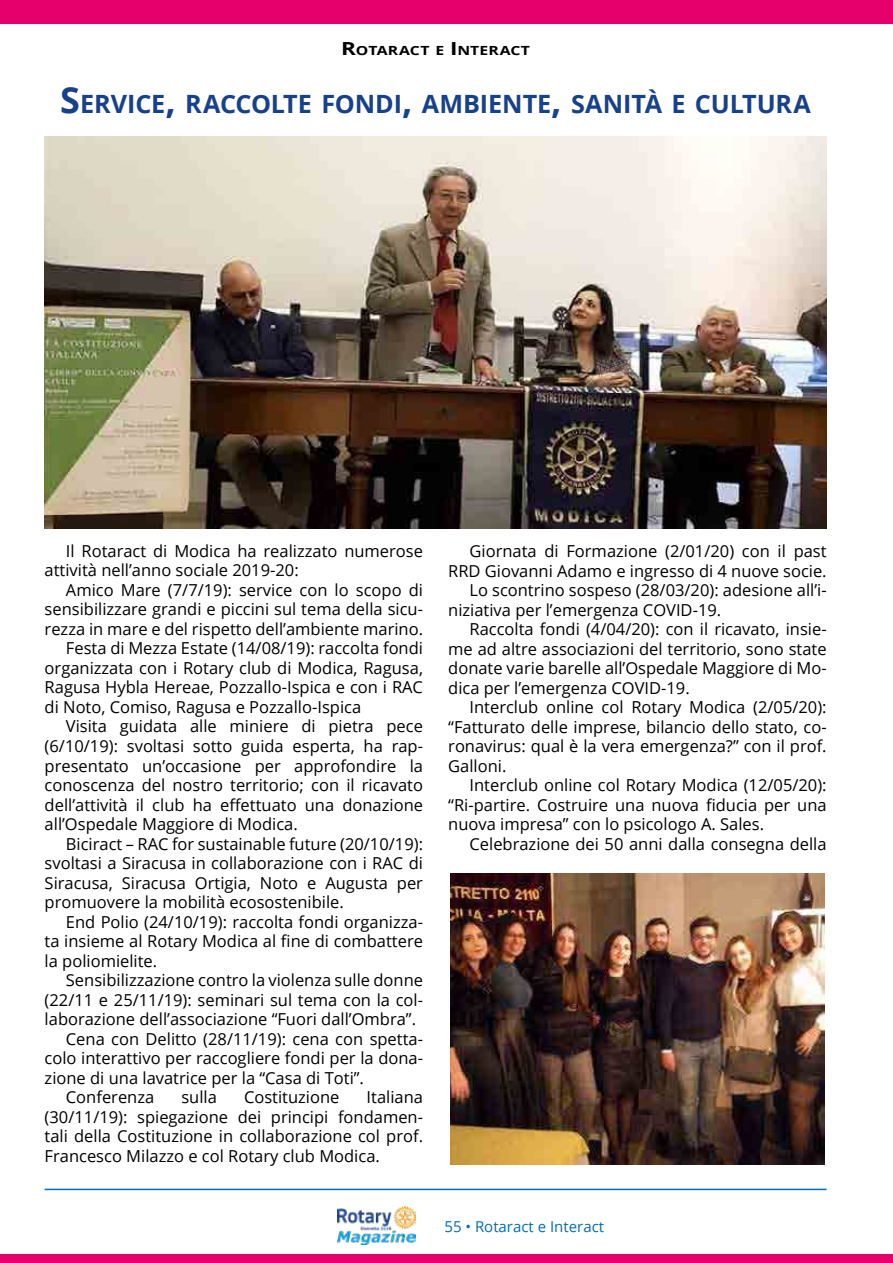
<style>
.page{position:relative;width:893px;height:1263px;background:#fff}
.page>*{position:absolute;margin:0;border:0;box-sizing:border-box;transform-origin:0 0}
.t1{font:700 25.2px "Open Sans";letter-spacing:-.005em;color:#17418a}
.t2{font:16.5px/19.5px "Open Sans";color:#000;text-align:justify}
.t3{font:15px "Open Sans";color:#006db8}
.t4{font:700 12.6px "Open Sans";letter-spacing:.005em;color:#000;scale:1.25 1}
.s1{font-size:18px}
.s2{font-size:36px}
</style>
<div class="page">
<img style="left:337px;top:1206px;width:79px;height:39px">
<hr style="left:45px;top:1189px;width:782px;height:1px;background:#006db8">
<div style="left:0;top:0;width:893px;height:23px;background:#e6006c"></div>
<div style="left:0;top:1254px;width:893px;height:9px;background:#e6006c"></div>
<img style="left:45px;top:137px;width:782px;height:392px">
<img style="left:451px;top:873px;width:373px;height:291px">
<p class="t4" style="left:341px;top:42px;width:152px"><span class="s1">R</span>OTARACT E <span class="s1">I</span>NTERACT</p>
<p class="t1" style="left:60px;top:86px;width:752px"><span class="s2">S</span>ERVICE<span class="s2">,</span> RACCOLTE FONDI<span class="s2">,</span> AMBIENTE<span class="s2">,</span> SANITÀ E CULTURA</p>
<p class="t2" style="left:66px;top:541px;width:359px">Il Rotaract di Modica ha realizzato numerose</p>
<p class="t2" style="left:45px;top:560px;width:256px">attività nell’anno sociale 2019-20:</p>
<p class="t2" style="left:66px;top:580px;width:359px">Amico Mare (7/7/19): service con lo scopo di</p>
<p class="t2" style="left:45px;top:599px;width:380px">sensibilizzare grandi e piccini sul tema della sicu-</p>
<p class="t2" style="left:45px;top:619px;width:380px">rezza in mare e del rispetto dell’ambiente marino.</p>
<p class="t2" style="left:66px;top:638px;width:359px">Festa di Mezza Estate (14/08/19): raccolta fondi</p>
<p class="t2" style="left:45px;top:658px;width:380px">organizzata con i Rotary club di Modica, Ragusa,</p>
<p class="t2" style="left:45px;top:677px;width:380px">Ragusa Hybla Hereae, Pozzallo-Ispica e con i RAC</p>
<p class="t2" style="left:45px;top:697px;width:318px">di Noto, Comiso, Ragusa e Pozzallo-Ispica</p>
<p class="t2" style="left:66px;top:716px;width:359px">Visita guidata alle miniere di pietra pece</p>
<p class="t2" style="left:45px;top:736px;width:380px">(6/10/19): svoltasi sotto guida esperta, ha rap-</p>
<p class="t2" style="left:45px;top:755px;width:380px">presentato un’occasione per approfondire la</p>
<p class="t2" style="left:45px;top:775px;width:380px">conoscenza del nostro territorio; con il ricavato</p>
<p class="t2" style="left:45px;top:794px;width:380px">dell’attività il club ha effettuato una donazione</p>
<p class="t2" style="left:45px;top:814px;width:255px">all’Ospedale Maggiore di Modica.</p>
<p class="t2" style="left:66px;top:833px;width:359px">Biciract – RAC for sustainable future (20/10/19):</p>
<p class="t2" style="left:45px;top:853px;width:380px">svoltasi a Siracusa in collaborazione con i RAC di</p>
<p class="t2" style="left:45px;top:872px;width:380px">Siracusa, Siracusa Ortigia, Noto e Augusta per</p>
<p class="t2" style="left:45px;top:892px;width:301px">promuovere la mobilità ecosostenibile.</p>
<p class="t2" style="left:66px;top:911px;width:359px">End Polio (24/10/19): raccolta fondi organizza-</p>
<p class="t2" style="left:45px;top:931px;width:380px">ta insieme al Rotary Modica al fine di combattere</p>
<p class="t2" style="left:45px;top:950px;width:114px">la poliomielite.</p>
<p class="t2" style="left:66px;top:970px;width:359px">Sensibilizzazione contro la violenza sulle donne</p>
<p class="t2" style="left:45px;top:989px;width:380px">(22/11 e 25/11/19): seminari sul tema con la col-</p>
<p class="t2" style="left:45px;top:1009px;width:373px">laborazione dell’associazione “Fuori dall’Ombra”.</p>
<p class="t2" style="left:66px;top:1028px;width:359px">Cena con Delitto (28/11/19): cena con spetta-</p>
<p class="t2" style="left:45px;top:1048px;width:380px">colo interattivo per raccogliere fondi per la dona-</p>
<p class="t2" style="left:45px;top:1067px;width:321px">zione di una lavatrice per la “Casa di Toti”.</p>
<p class="t2" style="left:66px;top:1087px;width:90px">Conferenza</p>
<p class="t2" style="left:181px;top:1087px;width:37px">sulla</p>
<p class="t2" style="left:244px;top:1087px;width:97px">Costituzione</p>
<p class="t2" style="left:45px;top:1087px;width:380px;text-indent:322px">Italiana (30/11/19): spiegazione dei principi fondamen&shy;tali della Costituzione in collaborazione col prof.<br>Francesco Milazzo e col Rotary club Modica.</p>
<p class="t2" style="left:469px;top:541px;width:359px">Giornata di Formazione (2/01/20) con il past</p>
<p class="t2" style="left:448px;top:560px;width:380px">RRD Giovanni Adamo e ingresso di 4 nuove socie.</p>
<p class="t2" style="left:469px;top:580px;width:359px">Lo scontrino sospeso (28/03/20): adesione all’i-</p>
<p class="t2" style="left:448px;top:599px;width:274px">niziativa per l’emergenza COVID-19.</p>
<p class="t2" style="left:469px;top:619px;width:359px">Raccolta fondi (4/04/20): con il ricavato, insie-</p>
<p class="t2" style="left:448px;top:638px;width:380px">me ad altre associazioni del territorio, sono state</p>
<p class="t2" style="left:448px;top:658px;width:380px">donate varie barelle all’Ospedale Maggiore di Mo-</p>
<p class="t2" style="left:448px;top:677px;width:243px">dica per l’emergenza COVID-19.</p>
<p class="t2" style="left:469px;top:697px;width:359px">Interclub online col Rotary Modica (2/05/20):</p>
<p class="t2" style="left:448px;top:716px;width:380px">“Fatturato delle imprese, bilancio dello stato, co-</p>
<p class="t2" style="left:448px;top:736px;width:380px">ronavirus: qual è la vera emergenza?” con il prof.</p>
<p class="t2" style="left:448px;top:755px;width:60px">Galloni.</p>
<p class="t2" style="left:469px;top:775px;width:359px">Interclub online col Rotary Modica (12/05/20):</p>
<p class="t2" style="left:448px;top:794px;width:380px">“Ri-partire. Costruire una nuova fiducia per una</p>
<p class="t2" style="left:448px;top:814px;width:317px">nuova impresa” con lo psicologo A. Sales.</p>
<p class="t2" style="left:469px;top:833px;width:359px">Celebrazione dei 50 anni dalla consegna della</p>
<p class="t3" style="left:444px;top:1216px;width:161px">55 • Rotaract e Interact</p>
</div>
